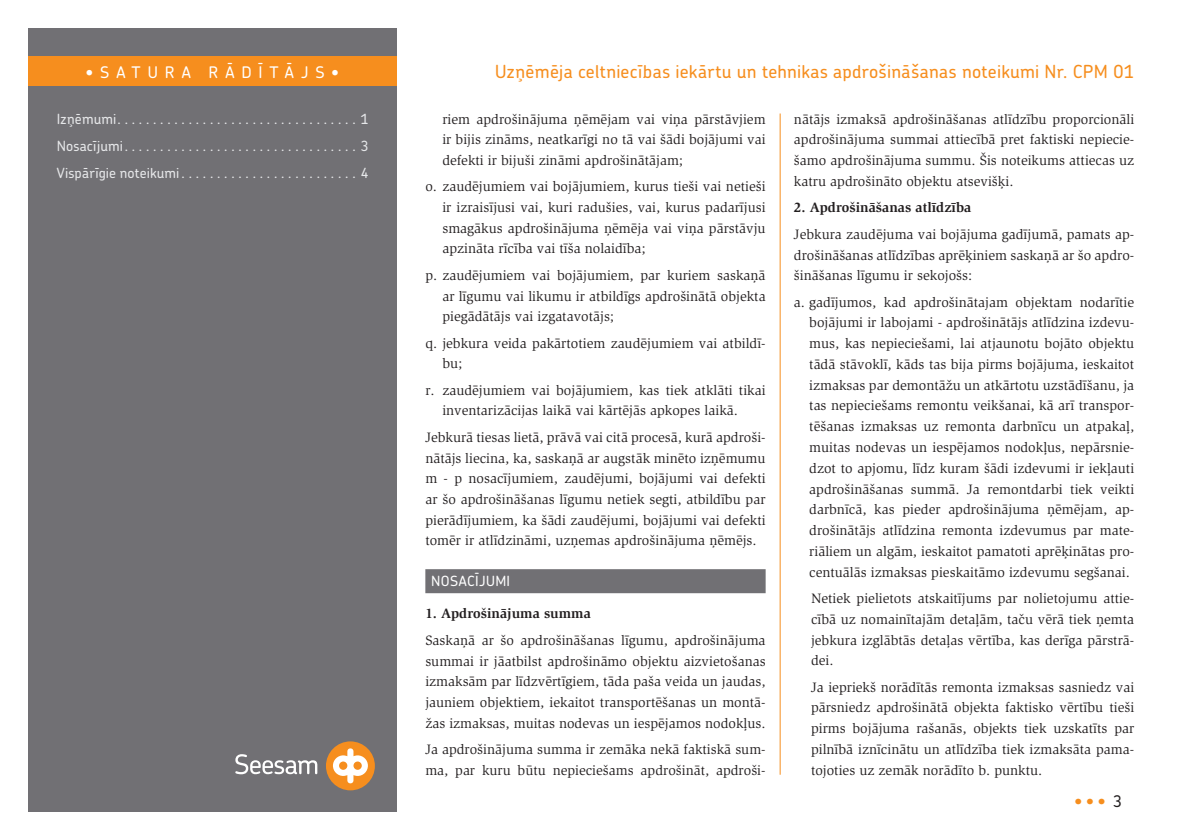
<style>
.page{position:relative;width:1191px;height:840px;background:#fff}
.page>*{position:absolute;margin:0;border:0;box-sizing:border-box;transform-origin:0 0}
.t1{font:20px "Swiss TL";color:#f68e1e}
.t2{font:500 18px "Chevin Baltic";letter-spacing:.015em;color:#f68e1e}
.t3{font:500 16px "Chevin Baltic";letter-spacing:.44em;color:#fff}
.Pamats-e{font:14px/20.8px "Slimbach Baltic";color:#231f20;text-align:justify}
.t4{font:500 14px "Chevin Baltic";letter-spacing:.01em;color:#e6e7e9}
.Pamats-e-2{font:700 14px "Slimbach Baltic";color:#231f20}
.Noteikumu_sadalja{font:500 14px "Chevin Baltic";letter-spacing:.03em;color:#fff}
</style>
<div class="page">
<div style="left:28px;top:28px;width:369px;height:783px;background:#717074"></div>
<div style="left:28px;top:57px;width:369px;height:29px;background:#f68e1e"></div>
<div style="left:326px;top:741px;width:49px;height:48px;background:#f68e1e;border-radius:50%"></div>
<svg style="left:333px;top:747px;width:35px;height:37px"></svg>
<svg style="left:235px;top:754px;width:82px;height:19px"></svg>
<div style="left:425px;top:569px;width:340px;height:24px;background:#717074"></div>
<hr style="left:779px;top:113px;width:1px;height:661px;background:#f68e1e">
<p class="t3" style="left:86px;top:61px;width:255px">•Satura rādītājs •</p>
<p class="t2" style="left:495px;top:60px;width:640px">Uzņēmēja celtniecības iekārtu un tehnikas apdrošināšanas noteikumi Nr. CPM 01</p>
<p class="Pamats-e" style="left:442px;top:108px;width:325px">riem apdrošinājuma ņēmējam vai viņa pārstāvjiem ir bijis zināms, neatkarīgi no tā vai šādi bojājumi vai defekti ir bijuši zināmi apdrošinātājam;</p>
<p class="Pamats-e" style="left:442px;top:176px;width:325px;text-indent:-17px">o. zaudējumiem vai bojājumiem, kurus tieši vai netieši ir izraisījusi vai, kuri radušies, vai, kurus padarījusi smagākus apdrošinājuma ņēmēja vai viņa pārstāvju apzināta rīcība vai tīša nolaidība;</p>
<p class="Pamats-e" style="left:442px;top:265px;width:325px;text-indent:-17px">p. zaudējumiem vai bojājumiem, par kuriem saskaņā ar līgumu vai likumu ir atbildīgs apdrošinātā objekta piegādātājs vai izgatavotājs;</p>
<p class="Pamats-e" style="left:442px;top:332px;width:325px;text-indent:-17px">q. jebkura veida pakārtotiem zaudējumiem vai atbildī&shy;bu;</p>
<p class="Pamats-e" style="left:442px;top:379px;width:325px;text-indent:-17px">r. zaudējumiem vai bojājumiem, kas tiek atklāti tikai inventarizācijas laikā vai kārtējās apkopes laikā.</p>
<p class="Pamats-e" style="left:425px;top:426px;width:342px">Jebkurā tiesas lietā, prāvā vai citā procesā, kurā apdroši&shy;nātājs liecina, ka, saskaņā ar augstāk minēto izņēmumu m - p nosacījumiem, zaudējumi, bojājumi vai defekti ar šo apdrošināšanas līgumu netiek segti, atbildību par pierādījumiem, ka šādi zaudējumi, bojājumi vai defekti tomēr ir atlīdzināmi, uzņemas apdrošinājuma ņēmējs.</p>
<p class="Noteikumu_sadalja" style="left:431px;top:571px;width:78px">Nosacījumi</p>
<p class="Pamats-e-2" style="left:425px;top:604px;width:167px">1. Apdrošinājuma summa</p>
<p class="Pamats-e" style="left:425px;top:629px;width:342px">Saskaņā ar šo apdrošināšanas līgumu, apdrošinājuma summai ir jāatbilst apdrošināmo objektu aizvietošanas izmaksām par līdzvērtīgiem, tāda paša veida un jaudas, jauniem objektiem, iekaitot transportēšanas un montā&shy;žas izmaksas, muitas nodevas un iespējamos nodokļus.</p>
<p class="Pamats-e" style="left:425px;top:738px;width:342px">Ja apdrošinājuma summa ir zemāka nekā faktiskā sum&shy;ma, par kuru būtu nepieciešams apdrošināt, apdroši-</p>
<p class="t4" style="left:57px;top:109px;width:66px">Izņēmumi ..................................</p>
<p class="t4" style="left:361px;top:109px;width:9px">1</p>
<p class="t4" style="left:57px;top:136px;width:73px">Nosacījumi .................................</p>
<p class="t4" style="left:361px;top:136px;width:9px">3</p>
<p class="t4" style="left:57px;top:164px;width:130px">Vispārīgie noteikumi .........................</p>
<p class="t4" style="left:361px;top:164px;width:9px">4</p>
<p class="Pamats-e" style="left:794px;top:108px;width:342px">nātājs izmaksā apdrošināšanas atlīdzību proporcionāli apdrošinājuma summai attiecībā pret faktiski nepiecie&shy;šamo apdrošinājuma summu. Šis noteikums attiecas uz katru apdrošināto objektu atsevišķi.</p>
<p class="Pamats-e-2" style="left:794px;top:199px;width:179px">2. Apdrošināšanas atlīdzība</p>
<p class="Pamats-e" style="left:794px;top:223px;width:342px">Jebkura zaudējuma vai bojājuma gadījumā, pamats ap&shy;drošināšanas atlīdzības aprēķiniem saskaņā ar šo apdro&shy;šināšanas līgumu ir sekojošs:</p>
<p class="Pamats-e" style="left:809px;top:291px;width:326px;text-indent:-15px">a. gadījumos, kad apdrošinātajam objektam nodarītie bojājumi ir labojami - apdrošinātājs atlīdzina izdevu&shy;mus, kas nepieciešami, lai atjaunotu bojāto objektu tādā stāvoklī, kāds tas bija pirms bojājuma, ieskaitot izmaksas par demontāžu un atkārtotu uzstādīšanu, ja tas nepieciešams remontu veikšanai, kā arī transpor&shy;tēšanas izmaksas uz remonta darbnīcu un atpakaļ, muitas nodevas un iespējamos nodokļus, nepārsnie&shy;dzot to apjomu, līdz kuram šādi izdevumi ir iekļauti apdrošināšanas summā. Ja remontdarbi tiek veikti darbnīcā, kas pieder apdrošinājuma ņēmējam, ap&shy;drošinātājs atlīdzina remonta izdevumus par mate&shy;riāliem un algām, ieskaitot pamatoti aprēķinātas pro&shy;centuālās izmaksas pieskaitāmo izdevumu segšanai.</p>
<p class="Pamats-e" style="left:811px;top:587px;width:325px">Netiek pielietots atskaitījums par nolietojumu attie&shy;cībā uz nomainītajām detaļām, taču vērā tiek ņemta jebkura izglābtās detaļas vērtība, kas derīga pārstrā&shy;dei.</p>
<p class="Pamats-e" style="left:811px;top:676px;width:325px">Ja iepriekš norādītās remonta izmaksas sasniedz vai pārsniedz apdrošinātā objekta faktisko vērtību tieši pirms bojājuma rašanās, objekts tiek uzskatīts par pilnībā iznīcinātu un atlīdzība tiek izmaksāta pama&shy;tojoties uz zemāk norādīto b. punktu.</p>
<h1 class="t1" style="left:1072px;top:789px;width:37px">•••</h1>
</div>
